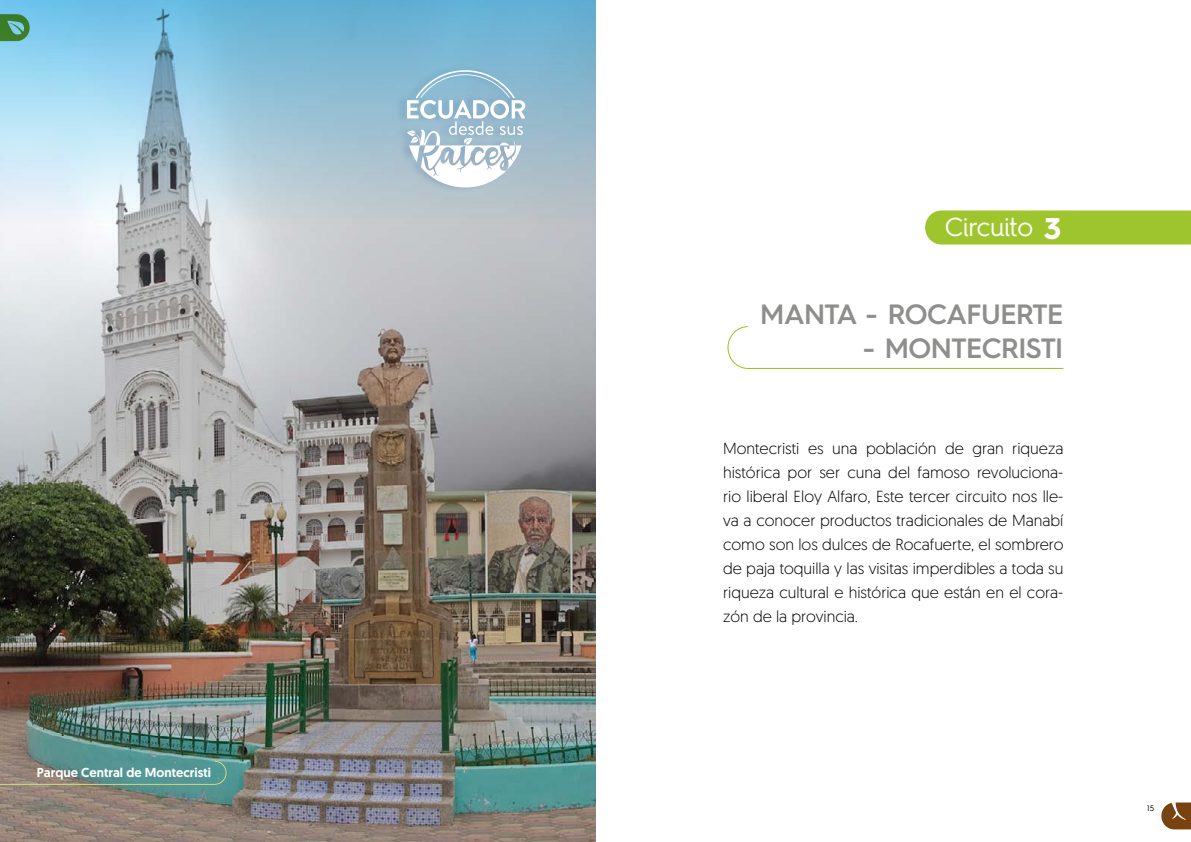
<style>
.page{position:relative;width:1191px;height:842px;background:#fff}
.page>*{position:absolute;margin:0;border:0;box-sizing:border-box;transform-origin:0 0}
.t1{font:700 30px "Hurme Geometric Sans 4";color:#fff}
.t2{font:600 28px "Hurme Geometric Sans 4";letter-spacing:-.02em;color:#8e8e8d}
.t3{font:26px "Hurme Geometric Sans 4";color:#fff}
.t4{font:300 16px/24px "Geomanist";color:#000;text-align:justify}
.t5{font:500 13px "Geomanist";color:#fff}
.t6{font:8px "Hurme Geometric Sans 4";color:#000}
</style>
<div class="page">
<svg style="left:1161px;top:802px;width:30px;height:27px"></svg>
<img style="left:0;top:224px;width:595px;height:618px">
<svg style="left:727px;top:326px;width:337px;height:43px"></svg>
<div style="left:925px;top:210px;width:266px;height:34px;background:#9ec52d"></div>
<svg style="left:0;top:760px;width:227px;height:25px"></svg>
<svg style="left:0;top:0;width:595px;height:224px"></svg>
<div style="left:396px;top:65px;width:129px;height:128px;background:#265494;opacity:.2"></div>
<svg style="left:407px;top:70px;width:118px;height:117px"></svg>
<p class="t5" style="left:37px;top:764px;width:175px">Parque Central de Montecristi</p>
<h3 class="t3" style="left:944px;top:209px;width:90px">Circuito</h3>
<h1 class="t1" style="left:1044px;top:207px;width:18px">3</h1>
<h2 class="t2" style="left:760px;top:295px;width:304px">MANTA - ROCAFUERTE</h2>
<h2 class="t2" style="left:863px;top:328px;width:197px">- MONTECRISTI</h2>
<p class="t4" style="left:723px;top:436px;width:342px">Montecristi es una población de gran riqueza histórica por ser cuna del famoso revoluciona&shy;rio liberal Eloy Alfaro, Este tercer circuito nos lle&shy;va a conocer productos tradicionales de Manabí como son los dulces de Rocafuerte, el sombrero de paja toquilla y las visitas imperdibles a toda su riqueza cultural e histórica que están en el cora&shy;zón de la provincia.</p>
<p class="t6" style="left:1147px;top:803px;width:8px">15</p>
</div>
